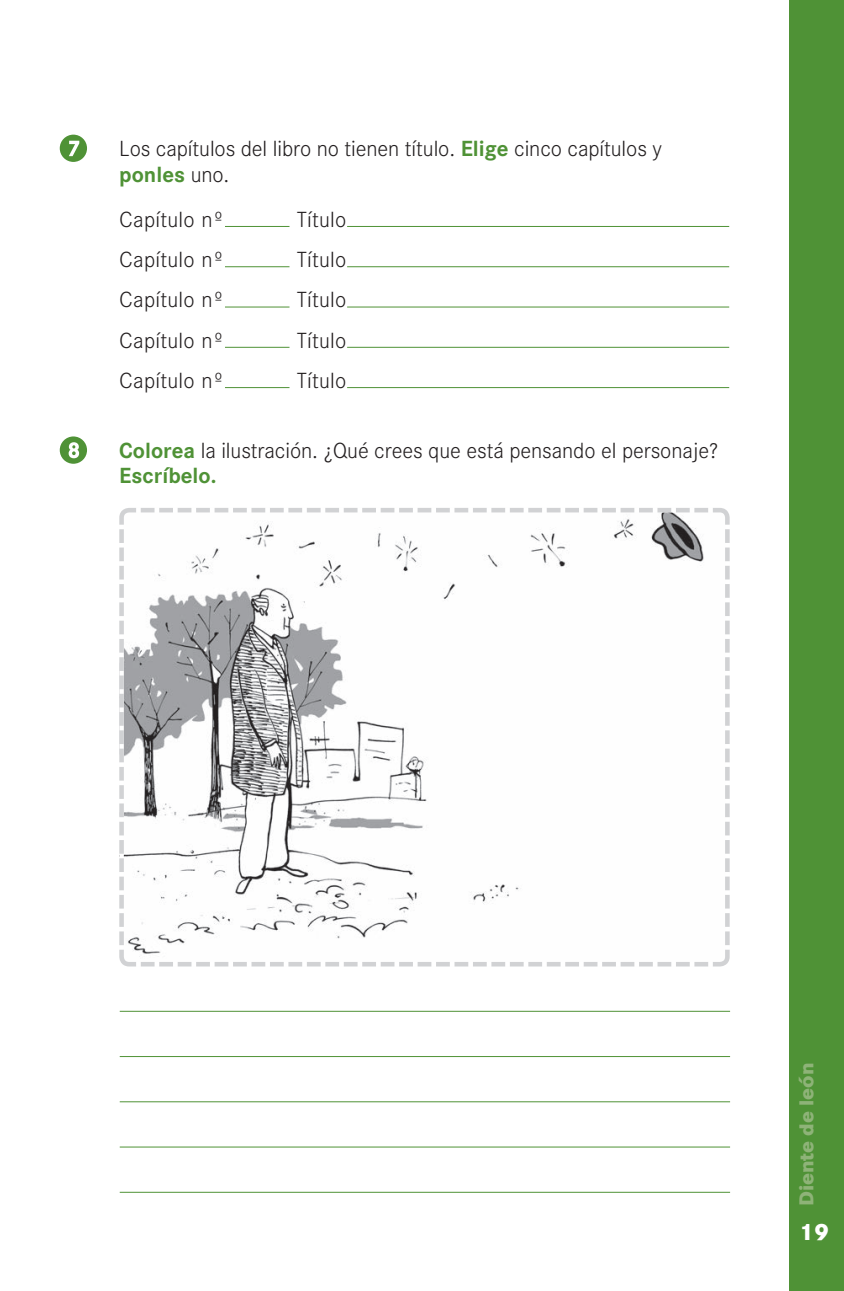
<style>
.page{position:relative;width:844px;height:1291px;background:#fff}
.page>*{position:absolute;margin:0;border:0;box-sizing:border-box;transform-origin:0 0}
.t1{font:800 24.5px "Corporate S";color:#fff}
.t2{font:300 22.75px/25.4px "Corporate S";letter-spacing:-.005em;color:#231f20}
.t3{font:800 21px "Corporate S";color:#8eb378}
.s1{font-weight:700;color:#4f9236}
</style>
<div class="page">
<div style="left:789px;top:0;width:55px;height:1290px;background:#4f9236"></div>
<hr style="left:225px;top:226px;width:64px;height:1px;background:#4f9236">
<hr style="left:347px;top:226px;width:382px;height:1px;background:#4f9236">
<hr style="left:225px;top:266px;width:64px;height:1px;background:#4f9236">
<hr style="left:347px;top:266px;width:382px;height:1px;background:#4f9236">
<hr style="left:225px;top:306px;width:64px;height:1px;background:#4f9236">
<hr style="left:347px;top:306px;width:382px;height:1px;background:#4f9236">
<hr style="left:225px;top:347px;width:64px;height:1px;background:#4f9236">
<hr style="left:347px;top:347px;width:382px;height:1px;background:#4f9236">
<hr style="left:225px;top:387px;width:64px;height:1px;background:#4f9236">
<hr style="left:347px;top:387px;width:382px;height:1px;background:#4f9236">
<svg style="left:119px;top:508px;width:611px;height:459px"></svg>
<hr style="left:120px;top:1010px;width:610px;height:1px;background:#4f9236">
<hr style="left:120px;top:1055px;width:610px;height:1px;background:#4f9236">
<hr style="left:120px;top:1101px;width:610px;height:1px;background:#4f9236">
<hr style="left:120px;top:1146px;width:610px;height:1px;background:#4f9236">
<hr style="left:120px;top:1191px;width:610px;height:1px;background:#4f9236">
<svg style="left:60px;top:135px;width:27px;height:27px"></svg>
<svg style="left:60px;top:436px;width:27px;height:27px"></svg>
<p class="t2" style="left:119px;top:136px;width:544px">Los capítulos del libro no tienen título. <span class="s1">Elige</span> cinco capítulos y <span class="s1">ponles</span> uno.</p>
<p class="t2" style="left:119px;top:207px;width:106px">Capítulo nº</p>
<p class="t2" style="left:297px;top:207px;width:51px">Título</p>
<p class="t2" style="left:119px;top:247px;width:106px">Capítulo nº</p>
<p class="t2" style="left:297px;top:247px;width:51px">Título</p>
<p class="t2" style="left:119px;top:287px;width:106px">Capítulo nº</p>
<p class="t2" style="left:297px;top:287px;width:51px">Título</p>
<p class="t2" style="left:119px;top:328px;width:106px">Capítulo nº</p>
<p class="t2" style="left:297px;top:328px;width:51px">Título</p>
<p class="t2" style="left:119px;top:368px;width:106px">Capítulo nº</p>
<p class="t2" style="left:297px;top:368px;width:51px">Título</p>
<p class="t2" style="left:119px;top:438px;width:600px"><span class="s1">Colorea</span> la ilustración. ¿Qué crees que está pensando el personaje?<br><span class="s1">Escríbelo.</span></p>
<p class="t3" style="left:794px;top:1206px;width:145px;rotate:-90deg">Diente de león</p>
<p class="t1" style="left:799px;top:1216px;width:32px">19</p>
</div>
